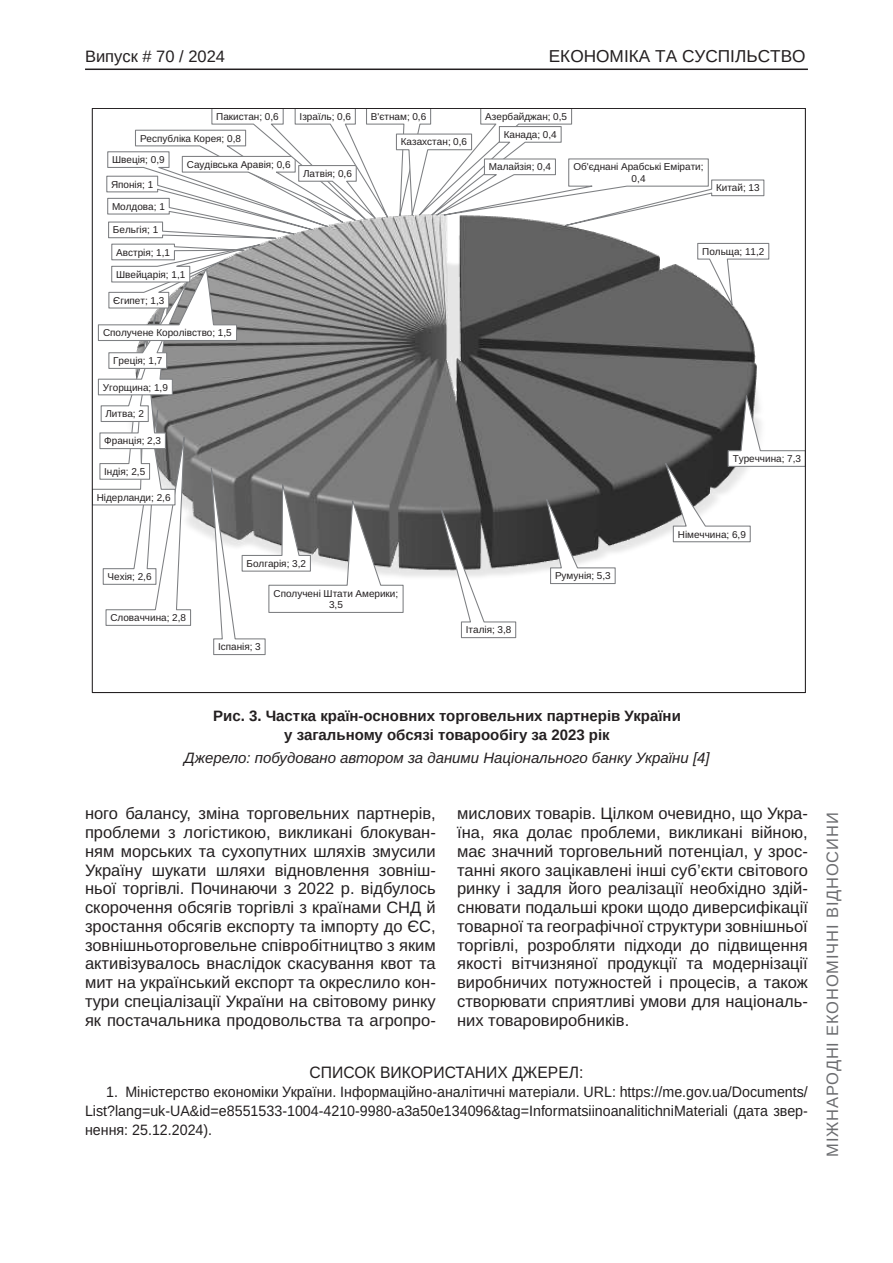
<style>
.page{position:relative;width:893px;height:1263px;background:#fff}
.page>*{position:absolute;margin:0;border:0;box-sizing:border-box;transform-origin:0 0}
.t1{font:17.25px "Arimo";color:#231f20}
.Текст_основной_G{font:16.5px/18.8px "Arimo";color:#231f20;text-align:justify}
.t2{font:16.5px "Arimo";letter-spacing:.05em;color:#6c6d70}
.Литература_шапка{font:16.5px "Arimo";color:#231f20;scale:.95 1}
.t3{font:16.5px "Arimo";color:#231f20}
.t4{font:15px/18.8px "Arimo";color:#231f20;text-align:justify;scale:.95 1}
.Рисунок_N{font:700 15px "Arimo";color:#231f20}
.Джерело{font:italic 15px "Arimo";color:#231f20}
.t5{font:9.9px/11.6px "Arimo Roman";color:#231f20;text-align:center}
</style>
<div class="page">
<hr style="left:85px;top:69px;width:723px;height:1px;background:#231f20">
<svg style="left:94px;top:110px;width:710px;height:546px"></svg>
<p class="t3" style="left:85px;top:47px;width:142px">Випуск # 70 / 2024</p>
<p class="t1" style="left:549px;top:47px;width:258px">ЕКОНОМІКА ТА СУСПІЛЬСТВО</p>
<p class="t5" style="left:216px;top:111px;width:64px">Пакистан; 0,6</p>
<p class="t5" style="left:140px;top:133px;width:102px">Республіка Корея; 0,8</p>
<p class="t5" style="left:187px;top:159px;width:105px">Саудівська Аравія; 0,6</p>
<p class="t5" style="left:112px;top:154px;width:54px">Швеція; 0,9</p>
<p class="t5" style="left:111px;top:179px;width:44px">Японія; 1</p>
<p class="t5" style="left:112px;top:201px;width:54px">Молдова; 1</p>
<p class="t5" style="left:113px;top:224px;width:47px">Бельгія; 1</p>
<p class="t5" style="left:116px;top:247px;width:55px">Австрія; 1,1</p>
<p class="t5" style="left:116px;top:269px;width:71px">Швейцарія; 1,1</p>
<p class="t5" style="left:113px;top:295px;width:53px">Єгипет; 1,3</p>
<p class="t5" style="left:103px;top:327px;width:130px">Сполучене Королівство; 1,5</p>
<p class="t5" style="left:113px;top:355px;width:51px">Греція; 1,7</p>
<p class="t5" style="left:103px;top:382px;width:67px">Угорщина; 1,9</p>
<p class="t5" style="left:105px;top:408px;width:40px">Литва; 2</p>
<p class="t5" style="left:104px;top:435px;width:58px">Франція; 2,3</p>
<p class="t5" style="left:104px;top:466px;width:43px">Індія; 2,5</p>
<p class="t5" style="left:97px;top:492px;width:75px">Нідерланди; 2,6</p>
<p class="t5" style="left:300px;top:111px;width:53px">Ізраїль; 0,6</p>
<p class="t5" style="left:371px;top:111px;width:57px">В'єтнам; 0,6</p>
<p class="t5" style="left:401px;top:136px;width:68px">Казахстан; 0,6</p>
<p class="t5" style="left:303px;top:168px;width:50px">Латвія; 0,6</p>
<p class="t5" style="left:108px;top:571px;width:46px">Чехія; 2,6</p>
<p class="t5" style="left:110px;top:612px;width:77px">Словаччина; 2,8</p>
<p class="t5" style="left:247px;top:558px;width:61px">Болгарія; 3,2</p>
<p class="t5" style="left:274px;top:588px;width:126px">Сполучені Штати Америки;<br>3,5</p>
<p class="t5" style="left:504px;top:108px;width:65px;line-height:18.1px;text-align:left;text-indent:-18px">Азербайджан; 0,5<br>Канада; 0,4</p>
<p class="t5" style="left:489px;top:161px;width:64px">Малайзія; 0,4</p>
<p class="t5" style="left:573px;top:161px;width:132px">Об'єднані Арабські Емірати;<br>0,4</p>
<p class="t5" style="left:716px;top:182px;width:45px">Китай; 13</p>
<p class="t5" style="left:702px;top:246px;width:64px">Польща; 11,2</p>
<p class="t5" style="left:733px;top:453px;width:70px">Туреччина; 7,3</p>
<p class="t5" style="left:555px;top:570px;width:57px">Румунія; 5,3</p>
<p class="t5" style="left:678px;top:528px;width:70px">Німеччина; 6,9</p>
<p class="t5" style="left:218px;top:641px;width:44px">Іспанія; 3</p>
<p class="t5" style="left:466px;top:624px;width:47px">Італія; 3,8</p>
<p class="Рисунок_N" style="left:213px;top:706px;width:469px">Рис. 3. Частка країн-основних торговельних партнерів України</p>
<p class="Рисунок_N" style="left:284px;top:724px;width:327px">у загальному обсязі товарообігу за 2023 рік</p>
<p class="Джерело" style="left:184px;top:747px;width:527px">Джерело: побудовано автором за даними Національного банку України [4]</p>
<p class="Текст_основной_G" style="left:85px;top:804px;width:352px">ного балансу, зміна торговельних партнерів, проблеми з логістикою, викликані блокуван&shy;ням морських та сухопутних шляхів змусили Україну шукати шляхи відновлення зовніш&shy;ньої торгівлі. Починаючи з 2022 р. відбулось скорочення обсягів торгівлі з країнами СНД й зростання обсягів експорту та імпорту до ЄС, зовнішньоторговельне співробітництво з яким активізувалось внаслідок скасування квот та мит на український експорт та окреслило кон&shy;тури спеціалізації України на світовому ринку як постачальника продовольства та агропро-</p>
<p class="Текст_основной_G" style="left:457px;top:804px;width:352px">мислових товарів. Цілком очевидно, що Укра&shy;їна, яка долає проблеми, викликані війною, має значний торговельний потенціал, у зрос&shy;танні якого зацікавлені інші суб’єкти світового ринку і задля його реалізації необхідно здій&shy;снювати подальші кроки щодо диверсифікації товарної та географічної структури зовнішньої торгівлі, розробляти підходи до підвищення якості вітчизняної продукції та модернізації виробничих потужностей і процесів, а також створювати сприятливі умови для національ&shy;них товаровиробників.</p>
<p class="Литература_шапка" style="left:310px;top:1061px;width:290px">СПИСОК ВИКОРИСТАНИХ ДЖЕРЕЛ:</p>
<p class="t4" style="left:85px;top:1083px;width:762px;text-indent:21px">1. Міністерство економіки України. Інформаційно-аналітичні матеріали. URL: https://me.gov.ua/Documents/ List?lang=uk-UA&amp;id=e8551533-1004-4210-9980-a3a50e134096&amp;tag=InformatsiinoanalitichniMateriali (дата звер&shy;нення: 25.12.2024).</p>
<p class="t2" style="left:823px;top:1157px;width:346px;rotate:-90deg">МІЖНАРОДНІ ЕКОНОМІЧНІ ВІДНОСИНИ</p>
</div>
